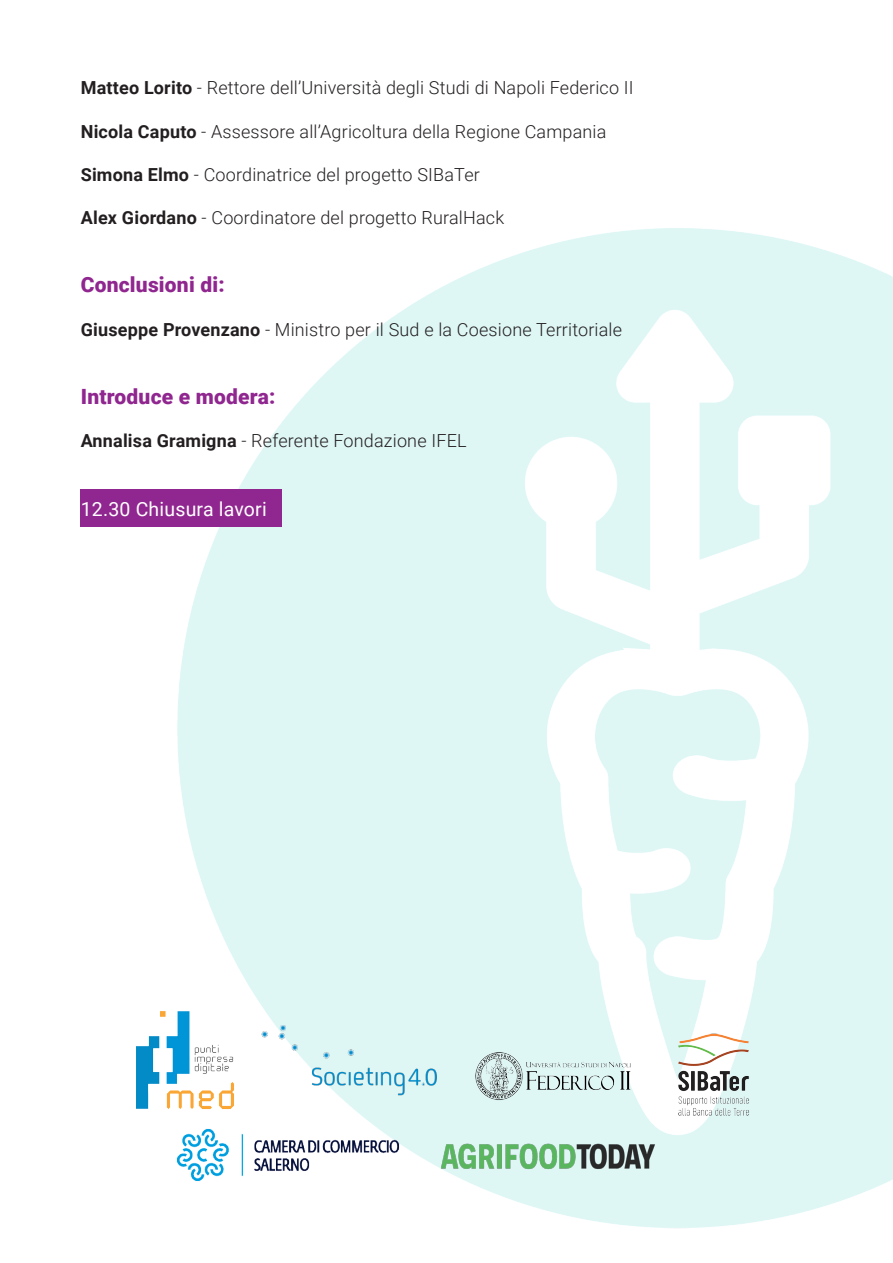
<style>
.page{position:relative;width:893px;height:1263px;background:#fff}
.page>*{position:absolute;margin:0;border:0;box-sizing:border-box;transform-origin:0 0}
.t1{font:900 21px "Roboto";letter-spacing:.01em;color:#90268f}
.t2{font:19.5px "Roboto";letter-spacing:.01em;color:#fff}
.t3{font:300 18px "Roboto";letter-spacing:.01em;color:#231f20}
.s1{font-weight:700}
</style>
<div class="page">
<img style="left:80px;top:228px;width:813px;height:1000px">
<div style="left:81px;top:490px;width:201px;height:37px;background:#90268f"></div>
<img style="left:176px;top:1127px;width:225px;height:55px">
<img style="left:665px;top:1023px;width:97px;height:104px">
<img style="left:133px;top:1007px;width:105px;height:105px">
<img style="left:437px;top:1139px;width:222px;height:33px">
<img style="left:259px;top:1023px;width:179px;height:74px">
<img style="left:464px;top:1004px;width:179px;height:145px">
<p class="t3" style="left:81px;top:75px;width:554px"><span class="s1">Matteo Lorito</span> - Rettore dell’Università degli Studi di Napoli Federico II</p>
<p class="t3" style="left:81px;top:118px;width:527px"><span class="s1">Nicola Caputo</span> - Assessore all’Agricoltura della Regione Campania</p>
<p class="t3" style="left:81px;top:162px;width:401px"><span class="s1">Simona Elmo</span> - Coordinatrice del progetto SIBaTer</p>
<p class="t3" style="left:81px;top:205px;width:425px"><span class="s1">Alex Giordano</span> - Coordinatore del progetto RuralHack</p>
<p class="t1" style="left:81px;top:270px;width:145px">Conclusioni di:</p>
<p class="t3" style="left:81px;top:316px;width:543px"><span class="s1">Giuseppe Provenzano</span> - Ministro per il Sud e la Coesione Territoriale</p>
<p class="t1" style="left:81px;top:382px;width:196px">Introduce e modera:</p>
<p class="t3" style="left:81px;top:428px;width:387px"><span class="s1">Annalisa Gramigna</span> - Referente Fondazione IFEL</p>
<p class="t2" style="left:81px;top:495px;width:188px">12.30 Chiusura lavori</p>
</div>
